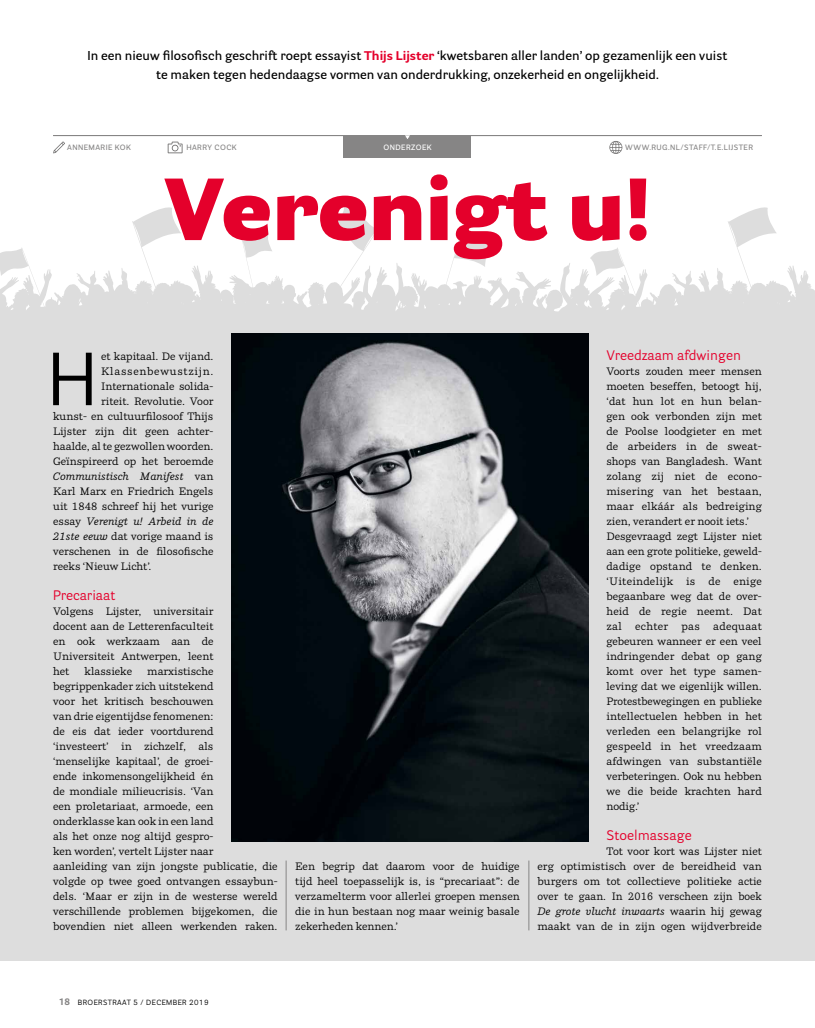
<style>
.page{position:relative;width:815px;height:1028px;background:#fff}
.page>*{position:absolute;margin:0;border:0;box-sizing:border-box;transform-origin:0 0}
.t1{font:900 87.5px "Parry Grotesque";color:#e4002b}
.t2{font:74.62px "Parry Grotesque";color:#000}
.t3{font:13.75px "Parry Grotesque";color:#e4002b}
.t4{font:600 12.5px/18.8px "Parry Grotesque";color:#000;text-align:center}
.t5{font:10.62px/15px "Parry";color:#000;text-align:justify}
.t6{font:italic 10.62px "Parry";color:#000}
.t7{font:10.62px "Parry";letter-spacing:.065em;color:#000}
.t8{font:600 7.5px "Parry Grotesque";letter-spacing:.06em;color:#868585}
.t9{font:7.5px "Parry Grotesque";letter-spacing:.06em;color:#000}
.t10{font:600 7.5px "Parry Grotesque";letter-spacing:.06em;color:#fff}
.s1{font-weight:700;color:#e4002b}
.s2{font-style:normal}
.s3{font-style:italic}
.s4{font-weight:700;font-size:9.38px;color:#868585}
</style>
<div class="page">
<svg style="left:0;top:207px;width:560px;height:105px"></svg>
<svg style="left:560px;top:207px;width:255px;height:105px"></svg>
<div style="left:0;top:312px;width:815px;height:648px;background:#ddd"></div>
<hr style="left:286px;top:860px;width:1px;height:70px;background:#868585">
<hr style="left:529px;top:860px;width:1px;height:70px;background:#868585">
<div style="left:344px;top:136px;width:127px;height:22px;background:#868585"></div>
<img style="left:231px;top:334px;width:358px;height:508px">
<svg style="left:53px;top:135px;width:709px;height:19px"></svg>
<p class="t4" style="left:88px;top:46px;width:641px">In een nieuw filosofisch geschrift roept essayist <span class="s1">Thijs Lijster</span> ‘kwetsbaren aller landen’ op gezamenlijk een vuist te maken tegen hedendaagse vormen van onderdrukking, onzekerheid en ongelijkheid.</p>
<p class="t8" style="left:625px;top:143px;width:129px">WWW.RUG.NL/STAFF/T.E.LIJSTER</p>
<p class="t8" style="left:67px;top:143px;width:65px">ANNEMARIE KOK</p>
<p class="t8" style="left:186px;top:143px;width:52px">HARRY COCK</p>
<p class="t10" style="left:383px;top:143px;width:50px">ONDERZOEK</p>
<h1 class="t1" style="left:163px;top:151px;width:490px">Verenigt u!</h1>
<h2 class="t2" style="left:47px;top:333px;width:52px">H</h2>
<p class="t5" style="left:101px;top:349px;width:114px">et kapitaal. De vijand.</p>
<p class="t7" style="left:101px;top:365px;width:114px">Klassenbewustzijn.</p>
<p class="t5" style="left:101px;top:379px;width:114px">Internationale solida-</p>
<p class="t5" style="left:101px;top:394px;width:114px">riteit. Revolutie. Voor</p>
<p class="t5" style="left:53px;top:409px;width:162px">kunst- en cultuurfilosoof Thijs</p>
<p class="t5" style="left:53px;top:424px;width:162px">Lijster zijn dit geen achter-</p>
<p class="t5" style="left:53px;top:439px;width:162px">haalde, al te gezwollen woorden.</p>
<p class="t5" style="left:53px;top:454px;width:162px">Geïnspireerd op het beroemde</p>
<p class="t6" style="left:53px;top:470px;width:162px">Communistisch Manifest <span class="s2">van</span></p>
<p class="t5" style="left:53px;top:484px;width:162px">Karl Marx en Friedrich Engels</p>
<p class="t5" style="left:53px;top:499px;width:162px">uit 1848 schreef hij het vurige</p>
<p class="t6" style="left:53px;top:515px;width:162px"><span class="s2">essay</span> Verenigt u! Arbeid in de</p>
<p class="t5" style="left:53px;top:529px;width:162px"><span class="s3">21ste eeuw</span> dat vorige maand is</p>
<p class="t5" style="left:53px;top:544px;width:162px">verschenen in de filosofische</p>
<p class="t5" style="left:53px;top:559px;width:100px">reeks ‘Nieuw Licht’.</p>
<p class="t3" style="left:53px;top:587px;width:64px">Precariaat</p>
<p class="t5" style="left:53px;top:604px;width:162px">Volgens Lijster, universitair docent aan de Letterenfaculteit en ook werkzaam aan de Universiteit Antwerpen, leent het</p>
<p class="t5" style="left:53px;top:664px;width:226px;text-align:left;text-indent:94px">marxistische begrippenkader zich uitstekend<br>voor het kritisch beschouwen<br>van drie eigentijdse fenomenen:<br>de eis dat ieder voortdurend<br>‘investeert’ in zichzelf, als<br>‘menselijke kapitaal’, de groei-<br>ende inkomensongelijkheid én<br>de mondiale milieucrisis. ‘Van<br>een proletariaat, armoede, een<br>onderklasse kan ook in een land<br>als het onze nog altijd gespro-<br>ken worden’, vertelt Lijster naar<br>aanleiding van zijn jongste publicatie, die volgde op twee goed ontvangen essaybun&shy;dels. ‘Maar er zijn in de westerse wereld verschillende problemen bijgekomen, die bovendien niet alleen werkenden raken.</p>
<p class="t5" style="left:85px;top:664px;width:49px">klassieke</p>
<p class="t5" style="left:295px;top:859px;width:226px">Een begrip dat daarom voor de huidige tijd heel toepasselijk is, is “precariaat”: de verzamelterm voor allerlei groepen mensen die in hun bestaan nog maar weinig basale zekerheden kennen.’</p>
<p class="t3" style="left:606px;top:347px;width:136px">Vreedzaam afdwingen</p>
<p class="t5" style="left:606px;top:364px;width:157px;text-align:left">Voorts zouden meer mensen moeten beseffen, betoogt hij, ‘dat hun lot en hun belan&shy;gen ook verbonden zijn met de Poolse loodgieter en met de arbeiders in de sweat&shy;shops van Bangladesh. Want zolang zij niet de econo&shy;misering van het bestaan, maar elkáár als bedreiging zien, verandert er nooit iets.’<br>Desgevraagd zegt Lijster niet aan een grote politieke, geweld&shy;dadige opstand te denken. ‘Uiteindelijk is de enige begaanbare weg dat de over&shy;heid de regie neemt. Dat zal</p>
<p class="t5" style="left:606px;top:619px;width:157px;text-indent:107px">adequaat gebeuren wanneer er een veel indringender debat op gang komt over het type samen&shy;leving dat we eigenlijk willen.<br>Protestbewegingen en publieke intellectuelen hebben in het verleden een belangrijke rol gespeeld in het vreedzaam afdwingen van substantiële verbeteringen. Ook nu hebben we die beide krachten hard nodig.’</p>
<p class="t3" style="left:606px;top:827px;width:87px">Stoelmassage</p>
<p class="t5" style="left:537px;top:844px;width:226px;text-indent:69px">Tot voor kort was Lijster niet erg optimistisch over de bereidheid van burgers om tot collectieve politieke actie over te gaan. In 2016 verscheen zijn boek <span class="s3">De grote vlucht inwaarts</span> waarin hij gewag maakt van de in zijn ogen wijdverbreide</p>
<p class="t5" style="left:635px;top:619px;width:34px">echter</p>
<p class="t5" style="left:681px;top:619px;width:20px">pas</p>
<p class="t9" style="left:59px;top:998px;width:151px"><span class="s4">18</span> BROERSTRAAT 5 / DECEMBER 2019</p>
</div>
